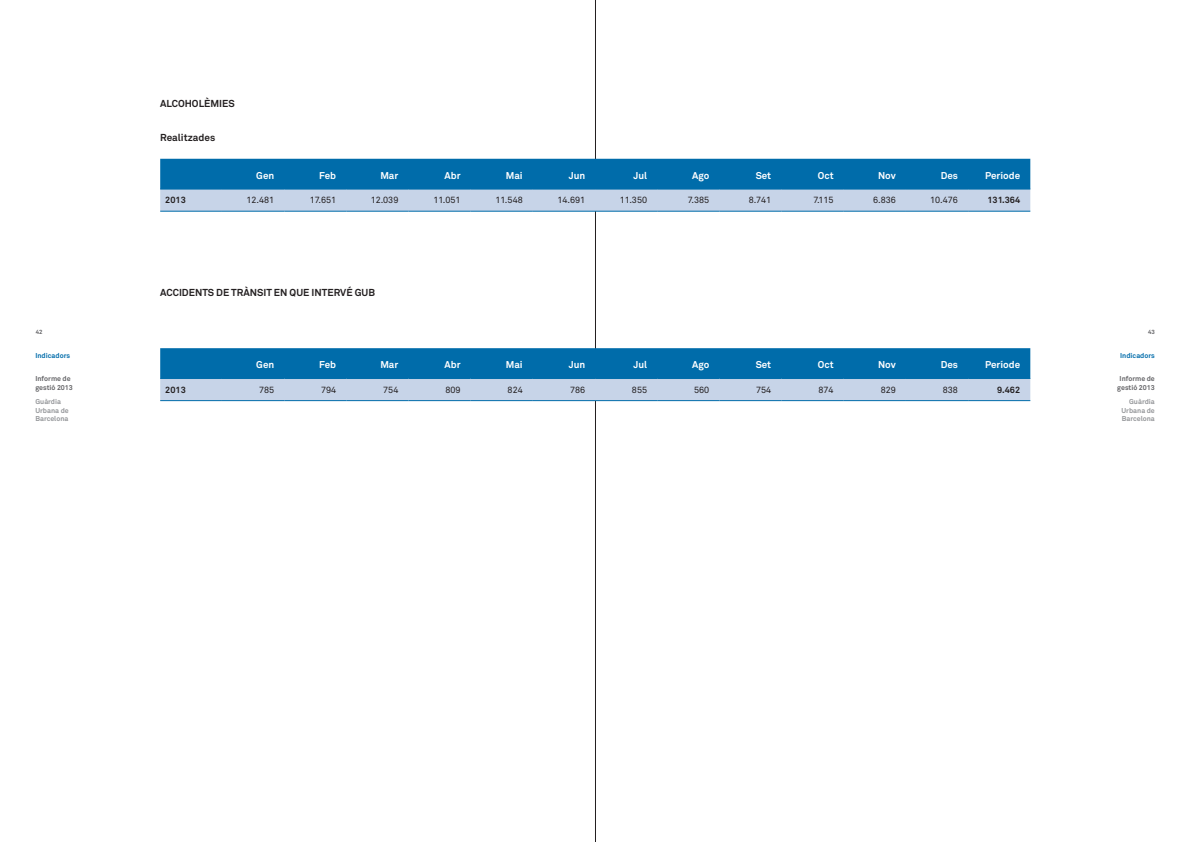
<style>
.page{position:relative;width:1191px;height:842px;background:#fff}
.page>*{position:absolute;margin:0;border:0;box-sizing:border-box;transform-origin:0 0}
.t1{font:700 10px "Akkurat Pro";color:#231f20}
.t2{font:700 9.8px "Akkurat Pro";color:#fff}
.t3{font:9px "Akkurat Pro";color:#231f20}
.t4{font:700 9px "Akkurat Pro";color:#231f20}
.t5{font:700 7px/8.4px "Akkurat Pro";color:#939598}
.t6{font:700 7px/8.4px "Akkurat Pro";color:#636366}
.t7{font:700 7px "Akkurat Pro";color:#006caa}
.t8{font:700 6px "Akkurat Pro";color:#636366}
</style>
<div class="page">
<hr style="left:595px;top:0;width:1px;height:842px;background:#231f20">
<svg style="left:160px;top:159px;width:870px;height:52px;background:#5096c3"></svg>
<hr style="left:160px;top:189px;width:62px;height:1px;background:#006caa">
<hr style="left:160px;top:211px;width:62px;height:1px;background:#006caa">
<hr style="left:222px;top:189px;width:62px;height:1px;background:#006caa">
<hr style="left:284px;top:189px;width:62px;height:1px;background:#006caa">
<hr style="left:346px;top:189px;width:62px;height:1px;background:#006caa">
<hr style="left:408px;top:189px;width:62px;height:1px;background:#006caa">
<hr style="left:470px;top:189px;width:63px;height:1px;background:#006caa">
<hr style="left:533px;top:189px;width:62px;height:1px;background:#006caa">
<hr style="left:595px;top:189px;width:62px;height:1px;background:#006caa">
<hr style="left:657px;top:189px;width:62px;height:1px;background:#006caa">
<hr style="left:719px;top:189px;width:62px;height:1px;background:#006caa">
<hr style="left:781px;top:189px;width:62px;height:1px;background:#006caa">
<hr style="left:843px;top:189px;width:63px;height:1px;background:#006caa">
<hr style="left:906px;top:189px;width:62px;height:1px;background:#006caa">
<hr style="left:968px;top:189px;width:62px;height:1px;background:#006caa">
<hr style="left:222px;top:211px;width:62px;height:1px;background:#006caa">
<hr style="left:284px;top:211px;width:62px;height:1px;background:#006caa">
<hr style="left:346px;top:211px;width:62px;height:1px;background:#006caa">
<hr style="left:408px;top:211px;width:62px;height:1px;background:#006caa">
<hr style="left:470px;top:211px;width:63px;height:1px;background:#006caa">
<hr style="left:533px;top:211px;width:62px;height:1px;background:#006caa">
<hr style="left:595px;top:211px;width:62px;height:1px;background:#006caa">
<hr style="left:657px;top:211px;width:62px;height:1px;background:#006caa">
<hr style="left:719px;top:211px;width:62px;height:1px;background:#006caa">
<hr style="left:781px;top:211px;width:62px;height:1px;background:#006caa">
<hr style="left:843px;top:211px;width:63px;height:1px;background:#006caa">
<hr style="left:906px;top:211px;width:62px;height:1px;background:#006caa">
<hr style="left:968px;top:211px;width:62px;height:1px;background:#006caa">
<svg style="left:160px;top:348px;width:870px;height:52px;background:#5297c3"></svg>
<hr style="left:160px;top:378px;width:62px;height:1px;background:#006caa">
<hr style="left:160px;top:400px;width:62px;height:1px;background:#006caa">
<hr style="left:222px;top:378px;width:62px;height:1px;background:#006caa">
<hr style="left:284px;top:378px;width:62px;height:1px;background:#006caa">
<hr style="left:346px;top:378px;width:62px;height:1px;background:#006caa">
<hr style="left:408px;top:378px;width:62px;height:1px;background:#006caa">
<hr style="left:470px;top:378px;width:63px;height:1px;background:#006caa">
<hr style="left:533px;top:378px;width:62px;height:1px;background:#006caa">
<hr style="left:595px;top:378px;width:62px;height:1px;background:#006caa">
<hr style="left:657px;top:378px;width:62px;height:1px;background:#006caa">
<hr style="left:719px;top:378px;width:62px;height:1px;background:#006caa">
<hr style="left:781px;top:378px;width:62px;height:1px;background:#006caa">
<hr style="left:843px;top:378px;width:63px;height:1px;background:#006caa">
<hr style="left:906px;top:378px;width:62px;height:1px;background:#006caa">
<hr style="left:968px;top:378px;width:62px;height:1px;background:#006caa">
<hr style="left:222px;top:400px;width:62px;height:1px;background:#006caa">
<hr style="left:284px;top:400px;width:62px;height:1px;background:#006caa">
<hr style="left:346px;top:400px;width:62px;height:1px;background:#006caa">
<hr style="left:408px;top:400px;width:62px;height:1px;background:#006caa">
<hr style="left:470px;top:400px;width:63px;height:1px;background:#006caa">
<hr style="left:533px;top:400px;width:62px;height:1px;background:#006caa">
<hr style="left:595px;top:400px;width:62px;height:1px;background:#006caa">
<hr style="left:657px;top:400px;width:62px;height:1px;background:#006caa">
<hr style="left:719px;top:400px;width:62px;height:1px;background:#006caa">
<hr style="left:781px;top:400px;width:62px;height:1px;background:#006caa">
<hr style="left:843px;top:400px;width:63px;height:1px;background:#006caa">
<hr style="left:906px;top:400px;width:62px;height:1px;background:#006caa">
<hr style="left:968px;top:400px;width:62px;height:1px;background:#006caa">
<p class="t1" style="left:160px;top:97px;width:76px">ALCOHOLÈMIES</p>
<p class="t1" style="left:160px;top:131px;width:57px">Realitzades</p>
<p class="t2" style="left:256px;top:169px;width:19px">Gen</p>
<p class="t2" style="left:319px;top:169px;width:18px">Feb</p>
<p class="t2" style="left:380px;top:169px;width:19px">Mar</p>
<p class="t2" style="left:444px;top:169px;width:18px">Abr</p>
<p class="t2" style="left:506px;top:169px;width:18px">Mai</p>
<p class="t2" style="left:569px;top:169px;width:18px">Jun</p>
<p class="t2" style="left:633px;top:169px;width:15px">Jul</p>
<p class="t2" style="left:692px;top:169px;width:19px">Ago</p>
<p class="t2" style="left:755px;top:169px;width:17px">Set</p>
<p class="t2" style="left:818px;top:169px;width:17px">Oct</p>
<p class="t2" style="left:878px;top:169px;width:19px">Nov</p>
<p class="t2" style="left:940px;top:169px;width:19px">Des</p>
<p class="t2" style="left:985px;top:169px;width:37px">Període</p>
<p class="t4" style="left:165px;top:194px;width:22px">2013</p>
<p class="t3" style="left:246px;top:195px;width:29px">12.481</p>
<p class="t3" style="left:310px;top:195px;width:28px">17.651</p>
<p class="t3" style="left:371px;top:195px;width:29px">12.039</p>
<p class="t3" style="left:433px;top:195px;width:29px">11.051</p>
<p class="t3" style="left:495px;top:195px;width:29px">11.548</p>
<p class="t3" style="left:557px;top:195px;width:29px">14.691</p>
<p class="t3" style="left:620px;top:195px;width:29px">11.350</p>
<p class="t3" style="left:688px;top:195px;width:23px">7.385</p>
<p class="t3" style="left:749px;top:195px;width:24px">8.741</p>
<p class="t3" style="left:813px;top:195px;width:22px">7.115</p>
<p class="t3" style="left:873px;top:195px;width:24px">6.836</p>
<p class="t3" style="left:930px;top:195px;width:29px">10.476</p>
<p class="t4" style="left:987px;top:194px;width:34px">131.364</p>
<p class="t1" style="left:160px;top:287px;width:216px">ACCIDENTS DE TRÀNSIT EN QUE INTERVÉ GUB</p>
<p class="t8" style="left:36px;top:328px;width:8px">42</p>
<p class="t8" style="left:1148px;top:328px;width:8px">43</p>
<p class="t7" style="left:35px;top:351px;width:36px">Indicadors</p>
<p class="t7" style="left:1120px;top:351px;width:36px">Indicadors</p>
<p class="t6" style="left:35px;top:374px;width:39px">Informe de gestió 2013</p>
<p class="t6" style="left:1117px;top:374px;width:39px;text-align:center">Informe de gestió 2013</p>
<p class="t5" style="left:35px;top:398px;width:35px">Guàrdia<br>Urbana de<br>Barcelona</p>
<p class="t5" style="left:1121px;top:398px;width:35px;text-align:justify;text-indent:8px">Guàrdia Urbana de Barcelona</p>
<p class="t2" style="left:256px;top:358px;width:19px">Gen</p>
<p class="t2" style="left:319px;top:358px;width:18px">Feb</p>
<p class="t2" style="left:380px;top:358px;width:19px">Mar</p>
<p class="t2" style="left:444px;top:358px;width:18px">Abr</p>
<p class="t2" style="left:506px;top:358px;width:18px">Mai</p>
<p class="t2" style="left:569px;top:358px;width:18px">Jun</p>
<p class="t2" style="left:633px;top:358px;width:15px">Jul</p>
<p class="t2" style="left:692px;top:358px;width:19px">Ago</p>
<p class="t2" style="left:755px;top:358px;width:17px">Set</p>
<p class="t2" style="left:818px;top:358px;width:17px">Oct</p>
<p class="t2" style="left:878px;top:358px;width:19px">Nov</p>
<p class="t2" style="left:940px;top:358px;width:19px">Des</p>
<p class="t2" style="left:985px;top:358px;width:37px">Període</p>
<p class="t4" style="left:165px;top:384px;width:22px">2013</p>
<p class="t3" style="left:259px;top:384px;width:17px">785</p>
<p class="t3" style="left:321px;top:384px;width:17px">794</p>
<p class="t3" style="left:383px;top:384px;width:17px">754</p>
<p class="t3" style="left:445px;top:384px;width:17px">809</p>
<p class="t3" style="left:507px;top:384px;width:17px">824</p>
<p class="t3" style="left:570px;top:384px;width:17px">786</p>
<p class="t3" style="left:632px;top:384px;width:17px">855</p>
<p class="t3" style="left:694px;top:384px;width:17px">560</p>
<p class="t3" style="left:756px;top:384px;width:17px">754</p>
<p class="t3" style="left:818px;top:384px;width:17px">874</p>
<p class="t3" style="left:880px;top:384px;width:17px">829</p>
<p class="t3" style="left:943px;top:384px;width:17px">838</p>
<p class="t4" style="left:997px;top:384px;width:25px">9.462</p>
</div>
